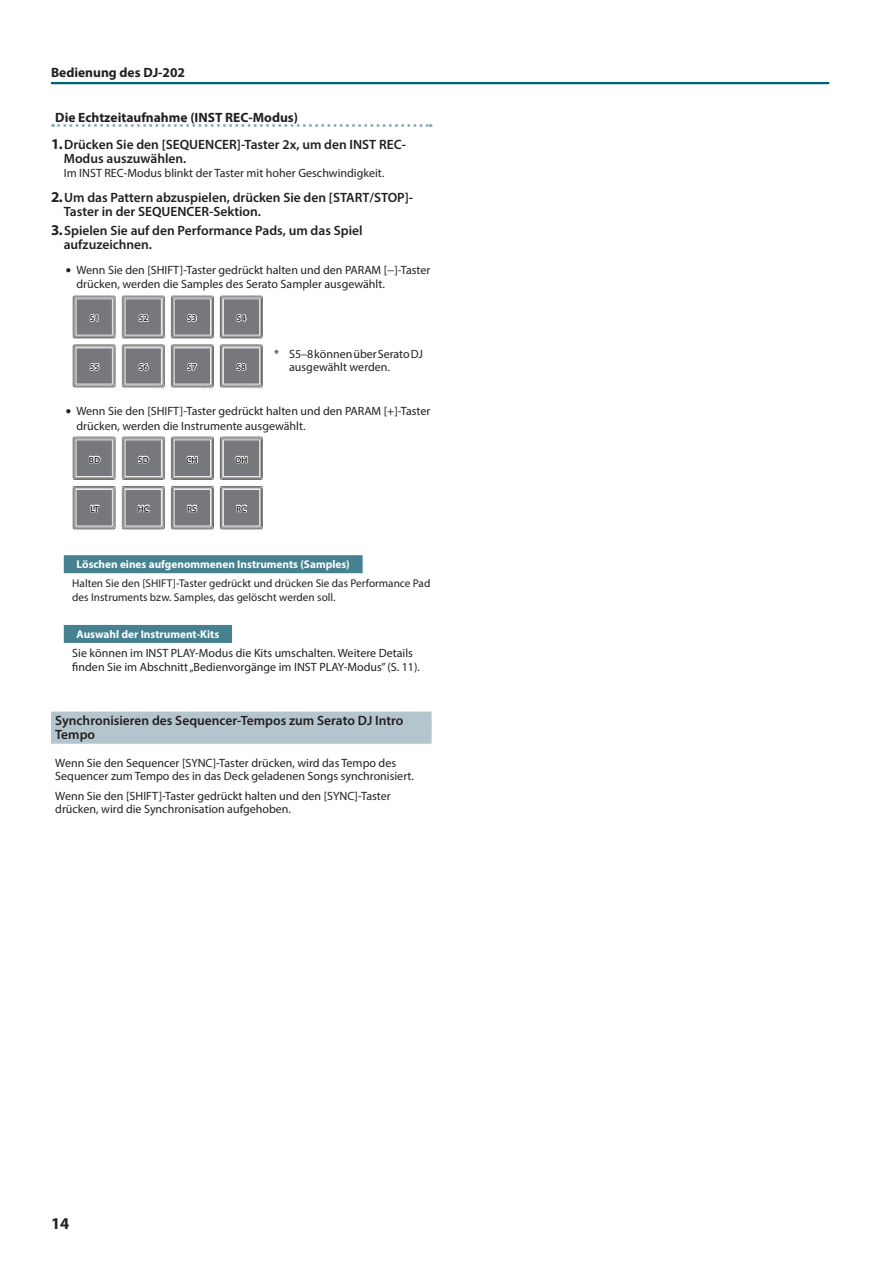
<style>
.page{position:relative;width:893px;height:1263px;background:#fff}
.page>*{position:absolute;margin:0;border:0;box-sizing:border-box;transform-origin:0 0}
.t1{font:700 16.5px "Myriad Pro";color:#231f20}
.t2{font:600 13.5px/13.5px "Myriad Pro";color:#231f20}
.t3{font:700 13.5px "Myriad Pro";color:#231f20}
.t4{font:12px/13.5px "Myriad Pro";color:#231f20}
.t5{font:11.25px/13.5px "Myriad Pro";color:#231f20}
.t6{font:700 11.25px "Myriad Pro";color:#fff}
.t7{font:600 9px "Myriad Pro";color:#231f20}
.s1{font-weight:700;font-size:15px}
.s2{font-family:"Roland Owners Manual 01 rev 1"}
</style>
<div class="page">
<hr style="left:51px;top:82px;width:778px;height:2px;background:#006270">
<svg style="left:53px;top:124px;width:378px;height:3px"></svg>
<div style="left:64px;top:555px;width:299px;height:18px;background:#458190"></div>
<div style="left:64px;top:625px;width:168px;height:18px;background:#458190"></div>
<div style="left:51px;top:711px;width:381px;height:18px;background:#b4c5cd"></div>
<div style="left:51px;top:726px;width:381px;height:18px;background:#b4c5cd"></div>
<img style="left:72px;top:295px;width:191px;height:93px">
<svg style="left:88px;top:313px;width:11px;height:10px"></svg>
<svg style="left:137px;top:313px;width:12px;height:10px"></svg>
<svg style="left:186px;top:313px;width:12px;height:10px"></svg>
<svg style="left:235px;top:309px;width:12px;height:14px"></svg>
<svg style="left:88px;top:362px;width:12px;height:9px"></svg>
<svg style="left:137px;top:362px;width:12px;height:12px"></svg>
<svg style="left:186px;top:362px;width:12px;height:9px"></svg>
<svg style="left:235px;top:362px;width:12px;height:9px"></svg>
<img style="left:72px;top:436px;width:191px;height:94px">
<svg style="left:88px;top:455px;width:14px;height:9px"></svg>
<svg style="left:136px;top:455px;width:14px;height:9px"></svg>
<svg style="left:185px;top:455px;width:14px;height:9px"></svg>
<svg style="left:234px;top:455px;width:14px;height:9px"></svg>
<svg style="left:90px;top:504px;width:10px;height:9px"></svg>
<svg style="left:137px;top:504px;width:14px;height:9px"></svg>
<svg style="left:186px;top:503px;width:12px;height:10px"></svg>
<svg style="left:235px;top:503px;width:13px;height:10px"></svg>
<p class="t3" style="left:51px;top:64px;width:136px">Bedienung des DJ-202</p>
<p class="t3" style="left:55px;top:108px;width:244px">Die Echtzeitaufnahme (INST REC-Modus)</p>
<p class="t2" style="left:64px;top:138px;width:344px;text-indent:-13px"><span class="s1">1.</span> Drücken Sie den [SEQUENCER]-Taster 2x, um den INST REC-<br>Modus auszuwählen.</p>
<p class="t4" style="left:64px;top:166px;width:322px">Im INST REC-Modus blinkt der Taster mit hoher Geschwindigkeit.</p>
<p class="t2" style="left:64px;top:190px;width:351px;text-indent:-13px"><span class="s1">2.</span> Um das Pattern abzuspielen, drücken Sie den [START/STOP]-<br>Taster in der SEQUENCER-Sektion.</p>
<p class="t2" style="left:64px;top:224px;width:300px;text-indent:-13px"><span class="s1">3.</span> Spielen Sie auf den Performance Pads, um das Spiel aufzuzeichnen.</p>
<p class="t4" style="left:77px;top:262px;width:355px;line-height:14.4px;text-indent:-11px"><span class="s2">5</span> Wenn Sie den [SHIFT]-Taster gedrückt halten und den PARAM [−]-Taster drücken, werden die Samples des Serato Sampler ausgewählt.</p>
<p class="t7" style="left:90px;top:312px;width:11px">S1</p>
<p class="t7" style="left:139px;top:312px;width:11px">S2</p>
<p class="t7" style="left:187px;top:312px;width:11px">S3</p>
<p class="t7" style="left:237px;top:312px;width:11px">S4</p>
<p class="t4" style="left:289px;top:347px;width:135px;text-indent:-15px">* S5–8 können über Serato DJ ausgewählt werden.</p>
<p class="t4" style="left:77px;top:404px;width:355px;line-height:14.4px;text-indent:-11px"><span class="s2">5</span> Wenn Sie den [SHIFT]-Taster gedrückt halten und den PARAM [+]-Taster drücken, werden die Instrumente ausgewählt.</p>
<p class="t7" style="left:89px;top:454px;width:13px">BD</p>
<p class="t7" style="left:138px;top:454px;width:12px">SD</p>
<p class="t7" style="left:186px;top:454px;width:13px">CH</p>
<p class="t7" style="left:235px;top:454px;width:14px">OH</p>
<p class="t7" style="left:90px;top:361px;width:11px">S5</p>
<p class="t7" style="left:139px;top:361px;width:11px">S6</p>
<p class="t7" style="left:187px;top:361px;width:11px">S7</p>
<p class="t7" style="left:237px;top:361px;width:11px">S8</p>
<p class="t7" style="left:90px;top:503px;width:10px">LT</p>
<p class="t7" style="left:138px;top:503px;width:13px">HC</p>
<p class="t7" style="left:187px;top:503px;width:11px">RS</p>
<p class="t7" style="left:236px;top:503px;width:12px">RC</p>
<p class="t6" style="left:77px;top:557px;width:275px">Löschen eines aufgenommenen Instruments (Samples)</p>
<p class="t5" style="left:72px;top:577px;width:360px">Halten Sie den [SHIFT]-Taster gedrückt und drücken Sie das Performance Pad des Instruments bzw. Samples, das gelöscht werden soll.</p>
<p class="t6" style="left:77px;top:627px;width:144px">Auswahl der Instrument-Kits</p>
<p class="t4" style="left:72px;top:646px;width:349px">Sie können im INST PLAY-Modus die Kits umschalten. Weitere Details finden Sie im Abschnitt „Bedienvorgänge im INST PLAY-Modus” (S. 11).</p>
<p class="t2" style="left:55px;top:713px;width:350px;line-height:14.2px">Synchronisieren des Sequencer-Tempos zum Serato DJ Intro<br>Tempo</p>
<p class="t4" style="left:55px;top:756px;width:360px">Wenn Sie den Sequencer [SYNC]-Taster drücken, wird das Tempo des<br>Sequencer zum Tempo des in das Deck geladenen Songs synchronisiert.</p>
<p class="t4" style="left:55px;top:789px;width:337px">Wenn Sie den [SHIFT]-Taster gedrückt halten und den [SYNC]-Taster drücken, wird die Synchronisation aufgehoben.</p>
<h1 class="t1" style="left:51px;top:1212px;width:20px">14</h1>
</div>
